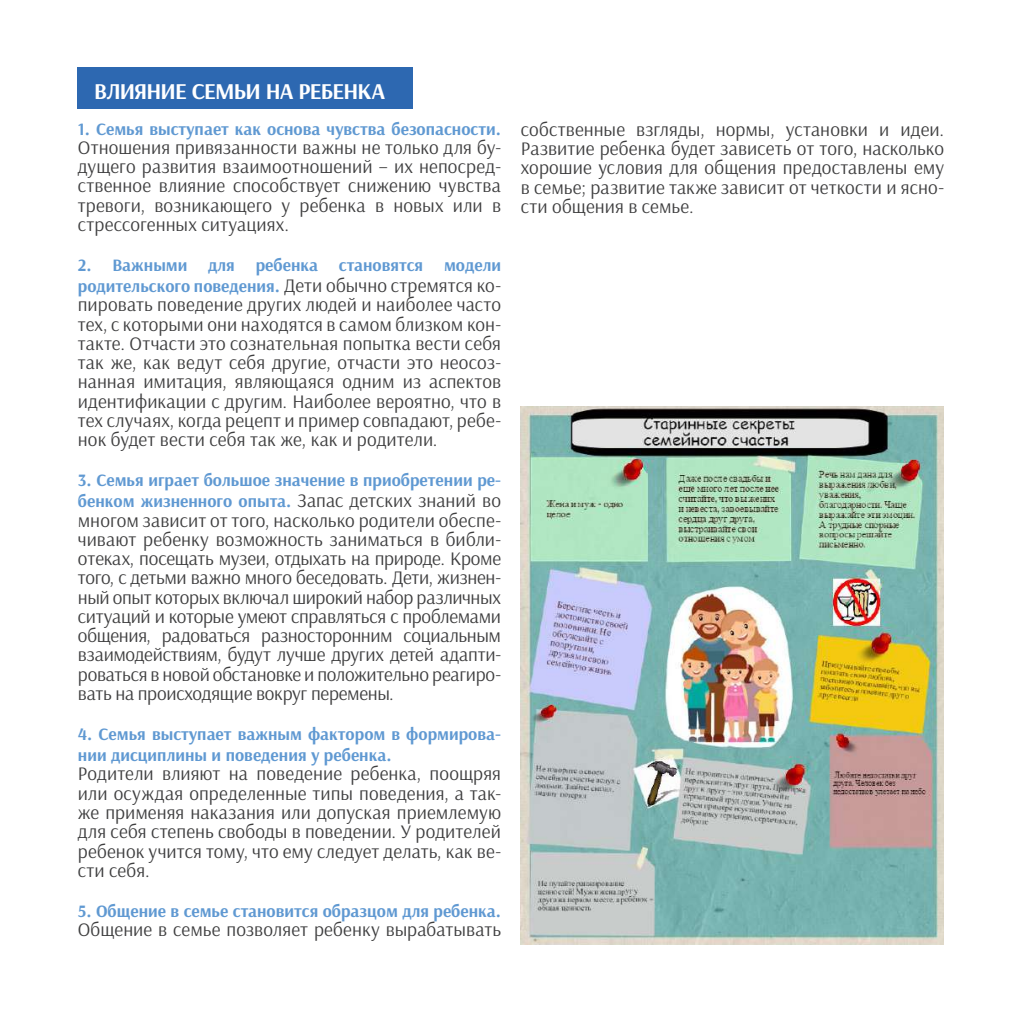
<style>
.page{position:relative;width:1022px;height:1022px;background:#fff}
.page>*{position:absolute;margin:0;border:0;box-sizing:border-box;transform-origin:0 0}
.t1{font:700 22.75px "Arsenal";letter-spacing:-.04em;color:#fff}
.t2{font:19.25px/19.2px "Arsenal";letter-spacing:.005em;color:#3e3e3f;text-align:justify}
.t3{font:700 17.5px/21px "Arsenal";color:#6099d2}
.s1{font-weight:400;font-size:19.25px;color:#3e3e3f}
</style>
<div class="page">
<div style="left:78px;top:67px;width:335px;height:42px;background:#2d68b1"></div>
<img style="left:521px;top:406px;width:423px;height:538px">
<p class="t1" style="left:94px;top:77px;width:293px">ВЛИЯНИЕ СЕМЬИ НА РЕБЕНКА</p>
<p class="t3" style="left:78px;top:119px;width:425px">1. Семья выступает как основа чувства безопасности.</p>
<p class="t2" style="left:78px;top:138px;width:425px">Отношения привязанности важны не только для бу&shy;дущего развития взаимоотношений – их непосред&shy;ственное влияние способствует снижению чувства тревоги, возникающего у ребенка в новых или в стрессогенных ситуациях.</p>
<p class="t3" style="left:78px;top:255px;width:425px">2. Важными для ребенка становятся модели родительского поведения. <span class="s1">Дети обычно стремятся ко-</span></p>
<p class="t2" style="left:78px;top:295px;width:425px">пировать поведение других людей и наиболее часто тех, с которыми они находятся в самом близком кон&shy;такте. Отчасти это сознательная попытка вести себя так же, как ведут себя другие, отчасти это неосоз&shy;нанная имитация, являющаяся одним из аспектов идентификации с другим. Наиболее вероятно, что в тех случаях, когда рецепт и пример совпадают, ребе&shy;нок будет вести себя так же, как и родители.</p>
<p class="t3" style="left:78px;top:471px;width:425px">3. Семья играет большое значение в приобретении ре&shy;бенком жизненного опыта. <span class="s1">Запас детских знаний во</span></p>
<p class="t2" style="left:78px;top:511px;width:425px">многом зависит от того, насколько родители обеспе&shy;чивают ребенку возможность заниматься в библи&shy;отеках, посещать музеи, отдыхать на природе. Кроме того, с детьми важно много беседовать. Дети, жизнен&shy;ный опыт которых включал широкий набор различных ситуаций и которые умеют справляться с проблемами общения, радоваться разносторонним социальным взаимодействиям, будут лучше других детей адапти&shy;роваться в новой обстановке и положительно реагиро&shy;вать на происходящие вокруг перемены.</p>
<p class="t3" style="left:78px;top:724px;width:425px">4. Семья выступает важным фактором в формирова&shy;нии дисциплины и поведения у ребенка.</p>
<p class="t2" style="left:78px;top:764px;width:425px">Родители влияют на поведение ребенка, поощряя или осуждая определенные типы поведения, а так&shy;же применяя наказания или допуская приемлемую для себя степень свободы в поведении. У родителей ребенок учится тому, что ему следует делать, как ве&shy;сти себя.</p>
<p class="t3" style="left:78px;top:901px;width:425px">5. Общение в семье становится образцом для ребенка.</p>
<p class="t2" style="left:78px;top:920px;width:425px">Общение в семье позволяет ребенку вырабатывать</p>
<p class="t2" style="left:521px;top:120px;width:425px">собственные взгляды, нормы, установки и идеи.<br>Развитие ребенка будет зависеть от того, насколько хорошие условия для общения предоставлены ему в семье; развитие также зависит от четкости и ясно&shy;сти общения в семье.</p>
</div>
